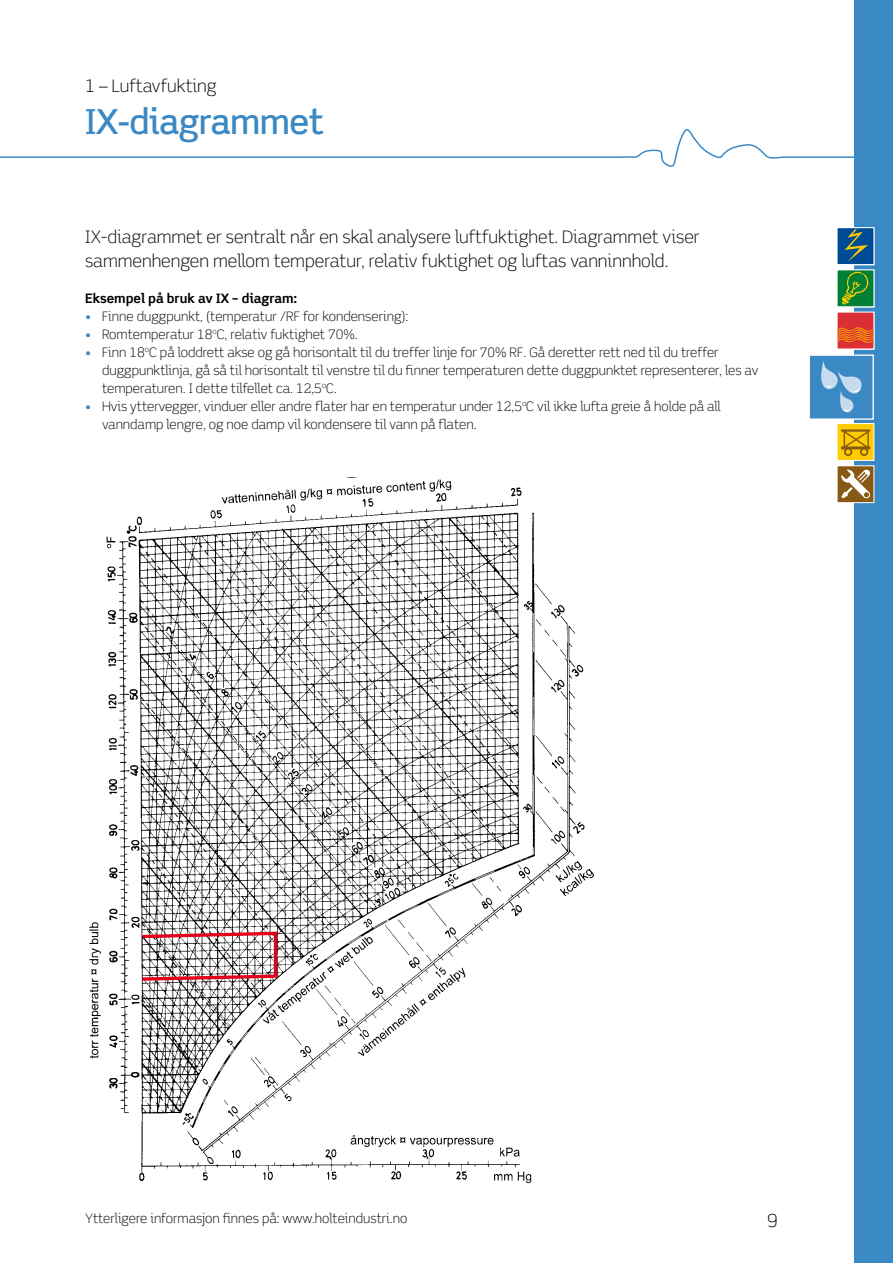
<style>
.page{position:relative;width:893px;height:1263px;background:#fff}
.page>*{position:absolute;margin:0;border:0;box-sizing:border-box;transform-origin:0 0}
.t1{font:500 34.5px "Scene Alt";letter-spacing:-.01em;color:#3b89c4}
.t2{font:300 18px "Scene Alt";color:#000}
.t3{font:300 17.25px/24px "Scene Alt";color:#000}
.t4{font:300 13.05px/18px "Scene Alt";color:#000}
.t5{font:700 13.05px "Scene Alt";color:#000}
.s1{font-family:"Univers";font-stretch:condensed}
.s2{color:#3b89c4}
</style>
<div class="page">
<img style="left:89px;top:479px;width:505px;height:705px">
<svg style="left:139px;top:930px;width:140px;height:52px"></svg>
<div style="left:855px;top:0;width:38px;height:1263px;background:#3b89c4"></div>
<svg style="left:854px;top:349px;width:20px;height:1px"></svg>
<svg style="left:2px;top:116px;width:853px;height:57px"></svg>
<div style="left:837px;top:228px;width:37px;height:37px;background:#004b95"></div>
<div style="left:837px;top:227px;width:37px;height:38px;border:1px solid #fff"></div>
<div style="left:837px;top:270px;width:37px;height:37px;background:#008035"></div>
<div style="left:837px;top:312px;width:37px;height:37px;background:#db2f36"></div>
<svg style="left:845px;top:229px;width:23px;height:33px"></svg>
<svg style="left:838px;top:327px;width:35px;height:16px"></svg>
<svg style="left:842px;top:271px;width:27px;height:34px"></svg>
<div style="left:809px;top:355px;width:64px;height:64px;background:#3b89c4"></div>
<div style="left:809px;top:354px;width:65px;height:66px;border:1px solid #fff"></div>
<svg style="left:821px;top:361px;width:41px;height:52px"></svg>
<div style="left:837px;top:424px;width:37px;height:36px;background:#fecc00"></div>
<div style="left:837px;top:423px;width:37px;height:38px;border:1px solid #fff"></div>
<div style="left:837px;top:466px;width:37px;height:37px;background:#885915"></div>
<div style="left:837px;top:465px;width:37px;height:38px;border:1px solid #fff"></div>
<svg style="left:841px;top:470px;width:29px;height:28px"></svg>
<svg style="left:841px;top:429px;width:29px;height:27px"></svg>
<h3 class="t3" style="left:85px;top:74px;width:133px">1 <span class="s1">–</span> Luftavfukting</h3>
<h1 class="t1" style="left:85px;top:100px;width:240px">IX-diagrammet</h1>
<h3 class="t3" style="left:85px;top:225px;width:616px">IX-diagrammet er sentralt når en skal analysere luftfuktighet. Diagrammet viser sammenhengen mellom temperatur, relativ fuktighet og luftas vanninnhold.</h3>
<p class="t5" style="left:85px;top:290px;width:214px">Eksempel på bruk av IX – diagram:</p>
<p class="t4" style="left:85px;top:308px;width:325px"><span class="s2">•</span> Finne duggpunkt, (temperatur /RF for kondensering):</p>
<p class="t4" style="left:85px;top:326px;width:274px"><span class="s2">•</span> Romtemperatur 18<sup>o</sup>C, relativ fuktighet 70%.</p>
<p class="t4" style="left:102px;top:344px;width:658px;text-indent:-17px"><span class="s2">•</span> Finn 18<sup>o</sup>C på loddrett akse og gå horisontalt til du treffer linje for 70% RF. Gå deretter rett ned til du treffer duggpunktlinja, gå så til horisontalt til venstre til du finner temperaturen dette duggpunktet representerer, les av temperaturen. I dette tilfellet ca. 12,5<sup>o</sup>C.</p>
<p class="t4" style="left:102px;top:398px;width:620px;text-indent:-17px"><span class="s2">•</span> Hvis yttervegger, vinduer eller andre flater har en temperatur under 12,5<sup>o</sup>C vil ikke lufta greie å holde på all vanndamp lengre, og noe damp vil kondensere til vann på flaten.</p>
<p class="t4" style="left:85px;top:1209px;width:324px">Ytterligere informasjon finnes på: www.holteindustri.no</p>
<h2 class="t2" style="left:767px;top:1209px;width:12px">9</h2>
</div>
